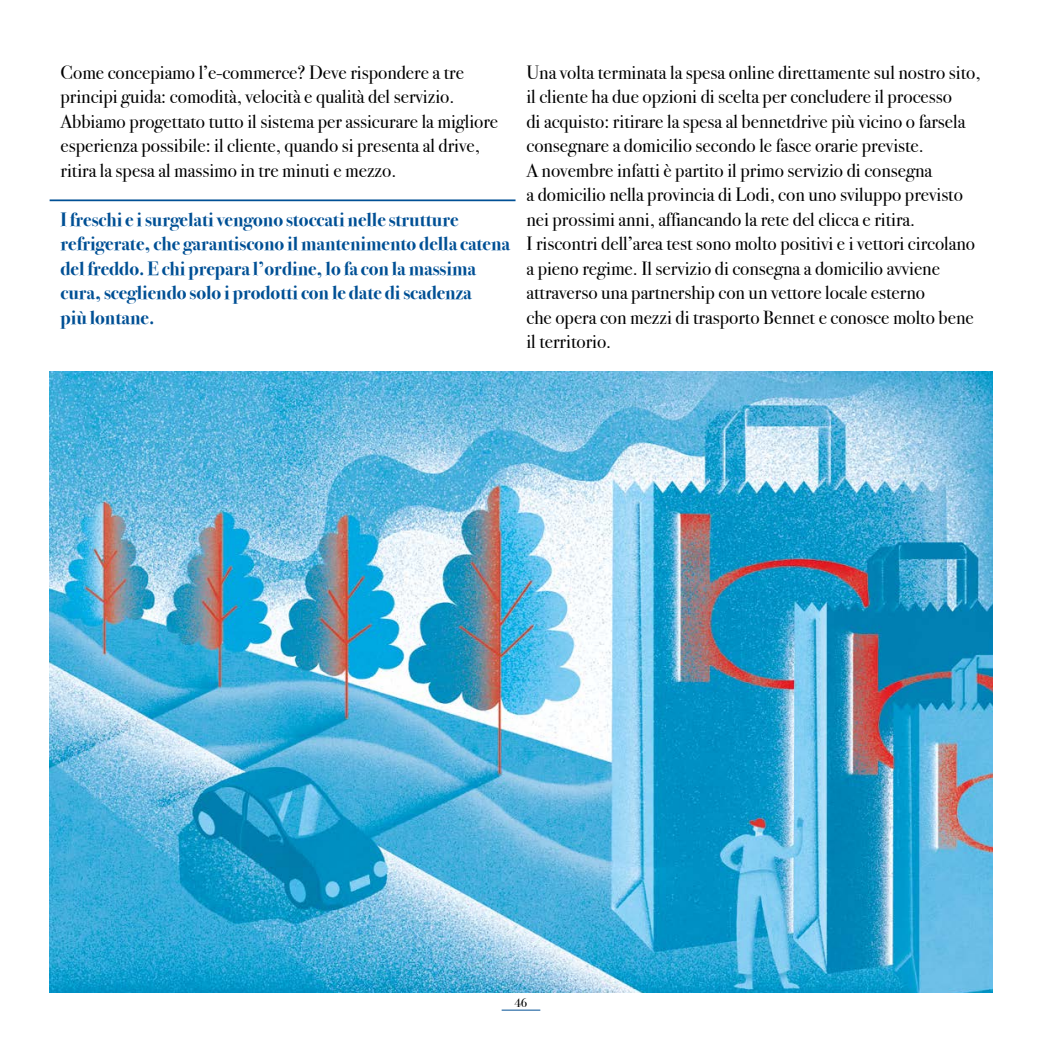
<style>
.page{position:relative;width:1042px;height:1042px;background:#fff}
.page>*{position:absolute;margin:0;border:0;box-sizing:border-box;transform-origin:0 0}
.t1{font:19.25px/24.5px "Bodoni Svty Two ITCTT";color:#000}
.t2{font:700 19.25px/24.5px "Bodoni Svty Two ITCTT";color:#005095}
.t3{font:12.25px "Bodoni Svty Two ITCTT";color:#000}
</style>
<div class="page">
<img style="left:50px;top:371px;width:942px;height:621px">
<hr style="left:50px;top:199px;width:465px;height:2px;background:#005095">
<hr style="left:502px;top:1009px;width:38px;height:1px;background:#005095">
<p class="t1" style="left:61px;top:58px;width:439px">Come concepiamo l’e-commerce? Deve rispondere a tre principi guida: comodità, velocità e qualità del servizio.<br>Abbiamo progettato tutto il sistema per assicurare la migliore esperienza possibile: il cliente, quando si presenta al drive, ritira la spesa al massimo in tre minuti e mezzo.</p>
<p class="t2" style="left:61px;top:205px;width:451px">I freschi e i surgelati vengono stoccati nelle strutture refrigerate, che garantiscono il mantenimento della catena del freddo. E chi prepara l’ordine, lo fa con la massima cura, scegliendo solo i prodotti con le date di scadenza<br>più lontane.</p>
<p class="t1" style="left:526px;top:58px;width:455px">Una volta terminata la spesa online direttamente sul nostro sito, il cliente ha due opzioni di scelta per concludere il processo<br>di acquisto: ritirare la spesa al bennetdrive più vicino o farsela consegnare a domicilio secondo le fasce orarie previste.<br>A novembre infatti è partito il primo servizio di consegna<br>a domicilio nella provincia di Lodi, con uno sviluppo previsto nei prossimi anni, affiancando la rete del clicca e ritira.<br>I riscontri dell’area test sono molto positivi e i vettori circolano a pieno regime. Il servizio di consegna a domicilio avviene attraverso una partnership con un vettore locale esterno<br>che opera con mezzi di trasporto Bennet e conosce molto bene il territorio.</p>
<p class="t3" style="left:514px;top:993px;width:15px">46</p>
</div>
